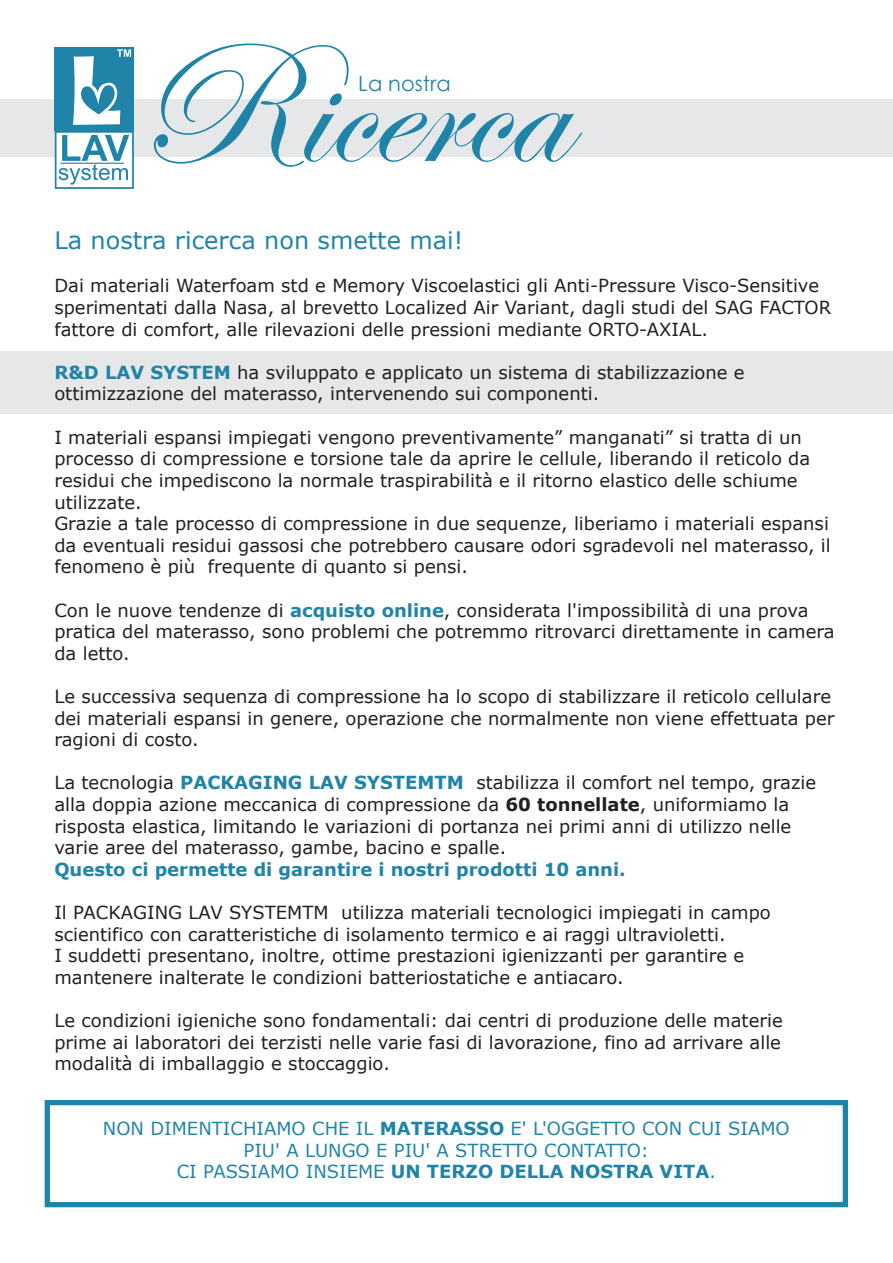
<style>
.page{position:relative;width:893px;height:1263px;background:#fff}
.page>*{position:absolute;margin:0;border:0;box-sizing:border-box;transform-origin:0 0}
.t1{font:176.85px "Edwardian Script ITC";color:#2084a8}
.t2{font:24px "Verdana";color:#2084a8}
.t3{font:21px "Century Gothic";color:#2084a8}
.t4{font:18px/21.6px "Verdana";color:#231f20}
.t5{font:18px/21.6px "Verdana";color:#2084a8;text-align:center}
.t6{font:700 18px "Verdana";color:#2084a8}
.s1{font-weight:700;color:#2084a8}
.s2{font-weight:700}
</style>
<div class="page">
<div style="left:45px;top:1100px;width:803px;height:107px;border:5px solid #2084a8"></div>
<div style="left:0;top:351px;width:893px;height:63px;background:#e6e7e9"></div>
<div style="left:0;top:100px;width:893px;height:57px;background:#e6e7e9"></div>
<div style="left:55px;top:48px;width:79px;height:83px;background:#2084a8"></div>
<div style="left:55px;top:131px;width:79px;height:58px;background:#fff;border:2px solid #2084a8"></div>
<svg style="left:59px;top:135px;width:70px;height:50px"></svg>
<hr style="left:60px;top:163px;width:64px;height:1px;background:#2084a8">
<svg style="left:73px;top:49px;width:58px;height:76px"></svg>
<h1 class="t1" style="left:134px;top:9px;width:434px">Ricerca</h1>
<p class="t3" style="left:358px;top:68px;width:94px">La nostra</p>
<h2 class="t2" style="left:54px;top:224px;width:410px">La nostra ricerca non smette mai!</h2>
<p class="t4" style="left:54px;top:275px;width:778px">Dai materiali Waterfoam std e Memory Viscoelastici gli Anti-Pressure Visco-Sensitive sperimentati dalla Nasa, al brevetto Localized Air Variant, dagli studi del SAG FACTOR fattore di comfort, alle rilevazioni delle pressioni mediante ORTO-AXIAL.</p>
<p class="t4" style="left:54px;top:361px;width:692px"><span class="s1">R&amp;D LAV SYSTEM</span> ha sviluppato e applicato un sistema di stabilizzazione e ottimizzazione del materasso, intervenendo sui componenti.</p>
<p class="t4" style="left:54px;top:426px;width:778px">I materiali espansi impiegati vengono preventivamente” manganati” si tratta di un processo di compressione e torsione tale da aprire le cellule, liberando il reticolo da residui che impediscono la normale traspirabilità e il ritorno elastico delle schiume utilizzate.<br>Grazie a tale processo di compressione in due sequenze, liberiamo i materiali espansi da eventuali residui gassosi che potrebbero causare odori sgradevoli nel materasso, il fenomeno è più frequente di quanto si pensi.</p>
<p class="t4" style="left:54px;top:599px;width:782px">Con le nuove tendenze di <span class="s1">acquisto online</span>, considerata l'impossibilità di una prova pratica del materasso, sono problemi che potremmo ritrovarci direttamente in camera da letto.</p>
<p class="t4" style="left:54px;top:685px;width:782px">Le successiva sequenza di compressione ha lo scopo di stabilizzare il reticolo cellulare dei materiali espansi in genere, operazione che normalmente non viene effettuata per ragioni di costo.</p>
<p class="t4" style="left:54px;top:772px;width:763px">La tecnologia <span class="s1">PACKAGING LAV SYSTEMTM</span> stabilizza il comfort nel tempo, grazie alla doppia azione meccanica di compressione da <span class="s2">60 tonnellate</span>, uniformiamo la risposta elastica, limitando le variazioni di portanza nei primi anni di utilizzo nelle varie aree del materasso, gambe, bacino e spalle.</p>
<p class="t6" style="left:54px;top:856px;width:573px">Questo ci permette di garantire i nostri prodotti 10 anni.</p>
<p class="t4" style="left:54px;top:901px;width:718px">Il PACKAGING LAV SYSTEMTM utilizza materiali tecnologici impiegati in campo scientifico con caratteristiche di isolamento termico e ai raggi ultravioletti.<br>I suddetti presentano, inoltre, ottime prestazioni igienizzanti per garantire e mantenere inalterate le condizioni batteriostatiche e antiacaro.</p>
<p class="t4" style="left:54px;top:1009px;width:730px;text-align:justify">Le condizioni igieniche sono fondamentali: dai centri di produzione delle materie prime ai laboratori dei terzisti nelle varie fasi di lavorazione, fino ad arrivare alle modalità di imballaggio e stoccaggio.</p>
<p class="t5" style="left:103px;top:1117px;width:688px">NON DIMENTICHIAMO CHE IL <span class="s2">MATERASSO</span> E' L'OGGETTO CON CUI SIAMO<br>PIU' A LUNGO E PIU' A STRETTO CONTATTO:<br>CI PASSIAMO INSIEME <span class="s2">UN TERZO DELLA NOSTRA VITA</span>.</p>
</div>
